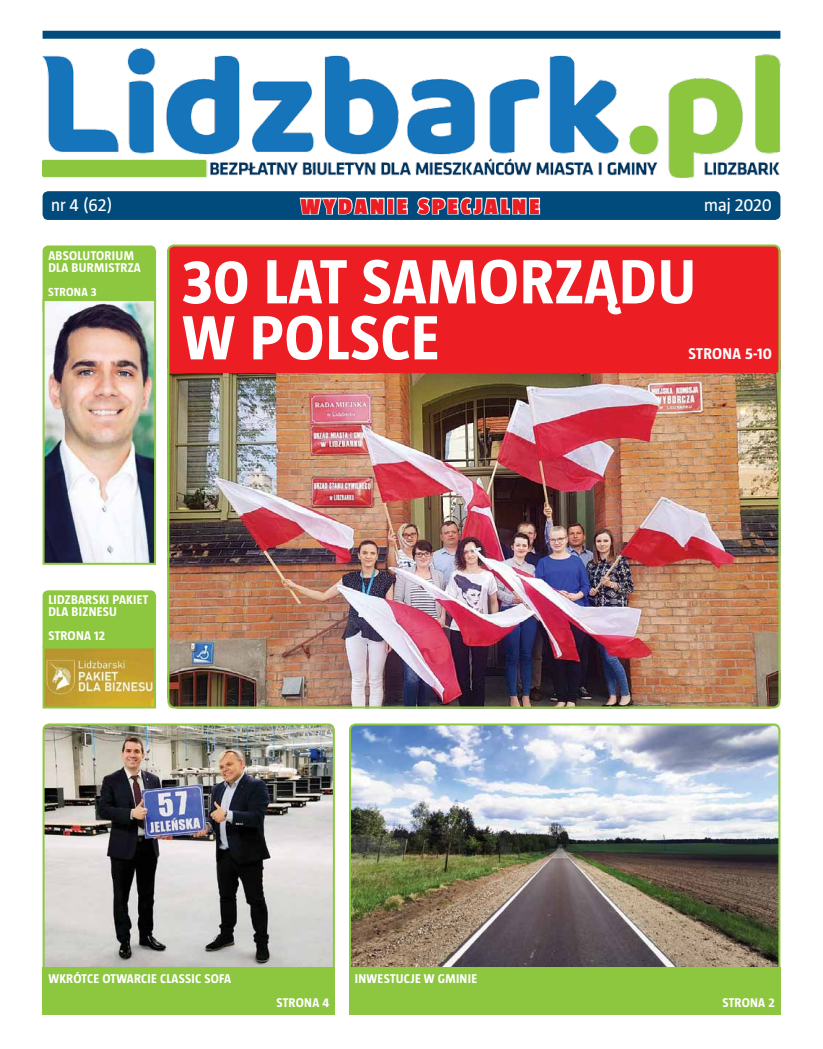
<style>
.page{position:relative;width:823px;height:1049px;background:#fff}
.page>*{position:absolute;margin:0;border:0;box-sizing:border-box;transform-origin:0 0}
.t1{font:700 64px/56px "Taz Pl";letter-spacing:.015em;color:#fff}
.t2{font:900 22px "Taz Pl";letter-spacing:.155em;color:#ed1d24}
.t3{font:18px "Taz Pl";letter-spacing:-.005em;color:#fff}
.t4{font:700 16px "Taz Pl";letter-spacing:.025em;color:#fff}
.t5{font:700 13px/12px "Taz Pl";letter-spacing:.025em;color:#fff}
.t6{font:700 12px "Taz Pl";letter-spacing:.025em;color:#fff}
</style>
<div class="page">
<img style="left:43px;top:48px;width:738px;height:130px">
<div style="left:43px;top:31px;width:737px;height:8px;background:#004b7b"></div>
<div style="left:43px;top:191px;width:737px;height:29px;background:#004b7b;border-radius:6px"></div>
<img style="left:170px;top:373px;width:610px;height:335px">
<img style="left:352px;top:726px;width:425px;height:241px">
<div style="left:349px;top:723px;width:431px;height:257px;border:2px solid #8dc63f;border-radius:6px"></div>
<img style="left:46px;top:724px;width:287px;height:243px">
<div style="left:43px;top:723px;width:291px;height:257px;border:2px solid #8dc63f;border-radius:6px"></div>
<div style="left:43px;top:245px;width:113px;height:71px;background:#8dc63f;border-radius:6px"></div>
<img style="left:46px;top:302px;width:107px;height:260px">
<div style="left:43px;top:299px;width:113px;height:266px;border:2px solid #8dc63f"></div>
<div style="left:43px;top:967px;width:291px;height:48px;background:#8dc63f"></div>
<div style="left:43px;top:590px;width:113px;height:62px;background:#8dc63f;border-radius:6px"></div>
<img style="left:46px;top:649px;width:107px;height:56px">
<div style="left:43px;top:646px;width:113px;height:62px;border:2px solid #8dc63f"></div>
<div style="left:349px;top:967px;width:431px;height:48px;background:#8dc63f"></div>
<div style="left:167px;top:245px;width:613px;height:128px;background:#ed1d24;border-radius:6px"></div>
<div style="left:167px;top:244px;width:613px;height:464px;border:2px solid #8dc63f;border-radius:6px"></div>
<svg style="left:298px;top:157px;width:87px;height:90px"></svg>
<div style="left:387px;top:198px;width:7px;height:16px;border:2px solid #fff"></div>
<svg style="left:396px;top:197px;width:12px;height:18px"></svg>
<svg style="left:417px;top:197px;width:123px;height:18px"></svg>
<h3 class="t3" style="left:51px;top:196px;width:63px">nr 4 (62)</h3>
<h3 class="t3" style="left:703px;top:196px;width:69px">maj 2020</h3>
<p class="t5" style="left:48px;top:249px;width:93px">ABSOLUTORIUM<br>DLA BURMISTRZA</p>
<p class="t6" style="left:48px;top:285px;width:50px">STRONA 3</p>
<h2 class="t2" style="left:301px;top:194px;width:240px">WYDANIE SPECJALNE</h2>
<h1 class="t1" style="left:182px;top:254px;width:515px">30 LAT SAMORZĄDU<br>W POLSCE</h1>
<p class="t4" style="left:688px;top:346px;width:85px">STRONA 5-10</p>
<p class="t5" style="left:48px;top:594px;width:101px">LIDZBARSKI PAKIET<br>DLA BIZNESU</p>
<p class="t5" style="left:48px;top:630px;width:58px">STRONA 12</p>
<p class="t5" style="left:48px;top:972px;width:184px">WKRÓTCE OTWARCIE CLASSIC SOFA</p>
<p class="t5" style="left:276px;top:996px;width:54px">STRONA 4</p>
<p class="t5" style="left:354px;top:972px;width:124px">INWESTUCJE W GMINIE</p>
<p class="t5" style="left:722px;top:996px;width:54px">STRONA 2</p>
</div>
